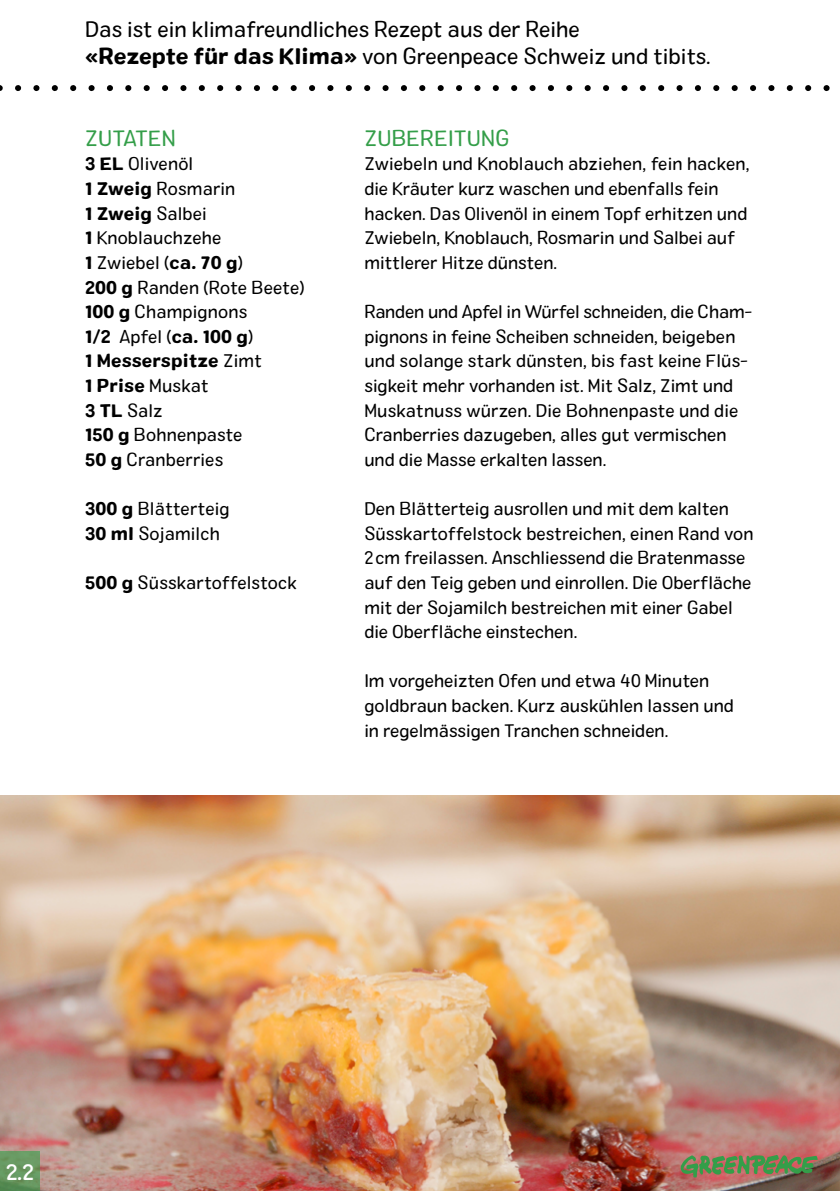
<style>
.page{position:relative;width:840px;height:1191px;background:#fff}
.page>*{position:absolute;margin:0;border:0;box-sizing:border-box;transform-origin:0 0}
.t1{font:22px/27.8px "Colby St Reg";color:#000}
.t2{font:22px "Colby St Reg";letter-spacing:.01em;color:#349e49}
.t3{font:22px "Colby St Med";color:#fff}
.t4{font:18px/24.6px "Colby St Reg";color:#000}
.t5{font:18px/24.6px "Colby St Bld";letter-spacing:.01em;color:#000}
.s1{font-family:"Colby St Bld"}
.s2{font-family:"Colby St Reg"}
</style>
<div class="page">
<img style="left:0;top:795px;width:839px;height:396px">
<svg style="left:0;top:85px;width:830px;height:6px"></svg>
<svg style="left:680px;top:1154px;width:137px;height:24px;background:#7d7f58"></svg>
<svg style="left:0;top:1151px;width:40px;height:40px;background:#65965f"></svg>
<p class="t1" style="left:85px;top:15px;width:626px">Das ist ein klimafreundliches Rezept aus der Reihe<br><span class="s1">«Rezepte für das Klima»</span> von Greenpeace Schweiz und tibits.</p>
<p class="t2" style="left:85px;top:124px;width:92px">ZUTATEN</p>
<p class="t4" style="left:85px;top:152px;width:152px"><span class="s1">3 EL</span> Olivenöl<br><span class="s1">1 Zweig</span> Rosmarin</p>
<p class="t5" style="left:85px;top:201px;width:123px">1 Zweig <span class="s2">Salbei</span></p>
<p class="t4" style="left:85px;top:225px;width:221px"><span class="s1">1</span> Knoblauchzehe<br><span class="s1">1</span> Zwiebel (<span class="s1">ca. 70 g</span>)<br><span class="s1">200 g</span> Randen (Rote Beete)<br><span class="s1">100 g</span> Champignons</p>
<p class="t5" style="left:85px;top:324px;width:178px">1/2 <span class="s2">Apfel (</span>ca. 100 g<span class="s2">)<br></span>1 Messerspitze <span class="s2">Zimt<br></span>1 Prise <span class="s2">Muskat</span></p>
<p class="t4" style="left:85px;top:398px;width:159px"><span class="s1">3 TL</span> Salz<br><span class="s1">150 g</span> Bohnenpaste<br><span class="s1">50 g</span> Cranberries</p>
<p class="t4" style="left:85px;top:496px;width:146px"><span class="s1">300 g</span> Blätterteig<br><span class="s1">30 ml</span> Sojamilch</p>
<p class="t4" style="left:85px;top:570px;width:213px"><span class="s1">500 g</span> Süsskartoffelstock</p>
<p class="t2" style="left:364px;top:124px;width:146px">ZUBEREITUNG</p>
<p class="t4" style="left:364px;top:152px;width:386px">Zwiebeln und Knoblauch abziehen, fein hacken, die Kräuter kurz waschen und ebenfalls fein hacken. Das Olivenöl in einem Topf erhitzen und Zwiebeln, Knoblauch, Rosmarin und Salbei auf mittlerer Hitze dünsten.</p>
<p class="t4" style="left:364px;top:299px;width:389px">Randen und Apfel in Würfel schneiden, die Cham&shy;pignons in feine Scheiben schneiden, beigeben und solange stark dünsten, bis fast keine Flüs&shy;sigkeit mehr vorhanden ist. Mit Salz, Zimt und Muskatnuss würzen. Die Bohnenpaste und die Cranberries dazugeben, alles gut vermischen und die Masse erkalten lassen.</p>
<p class="t4" style="left:364px;top:496px;width:390px">Den Blätterteig ausrollen und mit dem kalten Süsskartoffelstock bestreichen, einen Rand von 2cm freilassen. Anschliessend die Bratenmasse auf den Teig geben und einrollen. Die Oberfläche mit der Sojamilch bestreichen mit einer Gabel die Oberfläche einstechen.</p>
<p class="t4" style="left:364px;top:668px;width:371px">Im vorgeheizten Ofen und etwa 40 Minuten goldbraun backen. Kurz auskühlen lassen und in regelmässigen Tranchen schneiden.</p>
<p class="t3" style="left:6px;top:1158px;width:29px">2.2</p>
</div>
